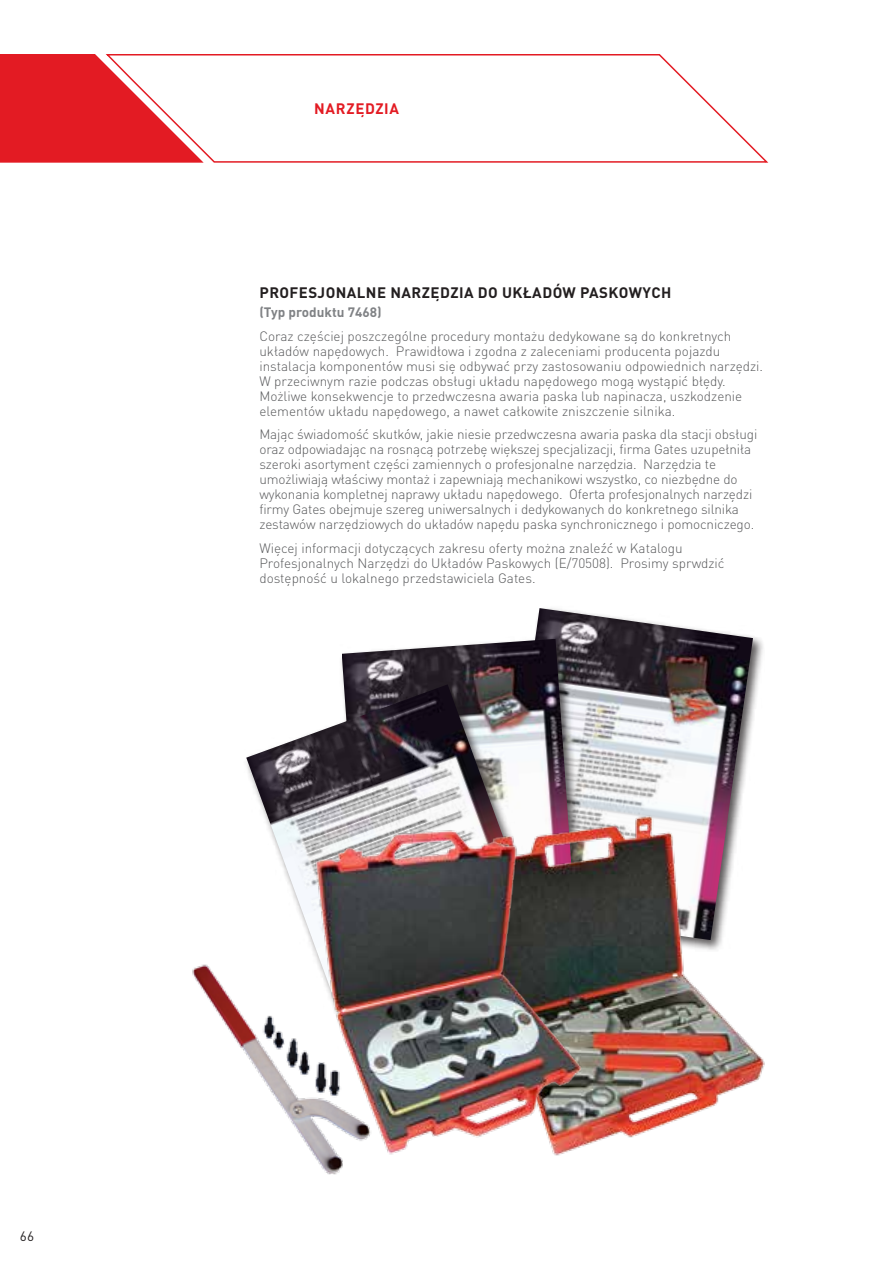
<style>
.page{position:relative;width:893px;height:1263px;background:#fff}
.page>*{position:absolute;margin:0;border:0;box-sizing:border-box;transform-origin:0 0}
.t1{font:700 15px "DIN Pro";letter-spacing:.03em;color:#231f20}
.t2{font:700 15px "DIN Pro";letter-spacing:.045em;color:#e31b23}
.t3{font:300 13.5px/15px "DIN Pro";letter-spacing:-.01em;color:#58595b}
.t4{font:700 13.5px "DIN Pro";color:#808285}
.t5{font:13.5px "DIN Pro";color:#231f20}
</style>
<div class="page">
<svg style="left:204px;top:54px;width:565px;height:109px"></svg>
<svg style="left:0;top:54px;width:204px;height:109px"></svg>
<div style="left:494px;top:605px;width:271px;height:347px;background:#231f20;opacity:.75"></div>
<img style="left:497px;top:608px;width:256px;height:171px">
<div style="left:338px;top:635px;width:251px;height:333px;background:#231f20;opacity:.75"></div>
<img style="left:342px;top:639px;width:235px;height:140px">
<div style="left:243px;top:681px;width:320px;height:373px;background:#231f20;opacity:.75"></div>
<img style="left:246px;top:684px;width:305px;height:267px">
<img style="left:192px;top:951px;width:151px;height:224px">
<img style="left:474px;top:779px;width:291px;height:367px">
<img style="left:297px;top:815px;width:287px;height:346px">
<p class="t2" style="left:314px;top:96px;width:87px">NARZĘDZIA</p>
<p class="t1" style="left:259px;top:280px;width:413px">PROFESJONALNE NARZĘDZIA DO UKŁADÓW PASKOWYCH</p>
<p class="t4" style="left:259px;top:301px;width:124px">(Typ produktu 7468)</p>
<p class="t3" style="left:259px;top:327px;width:505px">Coraz częściej poszczególne procedury montażu dedykowane są do konkretnych układów napędowych. Prawidłowa i zgodna z zaleceniami producenta pojazdu instalacja komponentów musi się odbywać przy zastosowaniu odpowiednich narzędzi.<br>W przeciwnym razie podczas obsługi układu napędowego mogą wystąpić błędy.<br>Możliwe konsekwencje to przedwczesna awaria paska lub napinacza, uszkodzenie elementów układu napędowego, a nawet całkowite zniszczenie silnika.</p>
<p class="t3" style="left:259px;top:426px;width:499px">Mając świadomość skutków, jakie niesie przedwczesna awaria paska dla stacji obsługi oraz odpowiadając na rosnącą potrzebę większej specjalizacji, firma Gates uzupełniła szeroki asortyment części zamiennych o profesjonalne narzędzia. Narzędzia te umożliwiają właściwy montaż i zapewniają mechanikowi wszystko, co niezbędne do wykonania kompletnej naprawy układu napędowego. Oferta profesjonalnych narzędzi firmy Gates obejmuje szereg uniwersalnych i dedykowanych do konkretnego silnika zestawów narzędziowych do układów napędu paska synchronicznego i pomocniczego.</p>
<p class="t3" style="left:259px;top:539px;width:467px">Więcej informacji dotyczących zakresu oferty można znaleźć w Katalogu<br>Profesjonalnych Narzędzi do Układów Paskowych (E/70508). Prosimy sprwdzić dostępność u lokalnego przedstawiciela Gates.</p>
<p class="t5" style="left:20px;top:1225px;width:16px">66</p>
</div>
